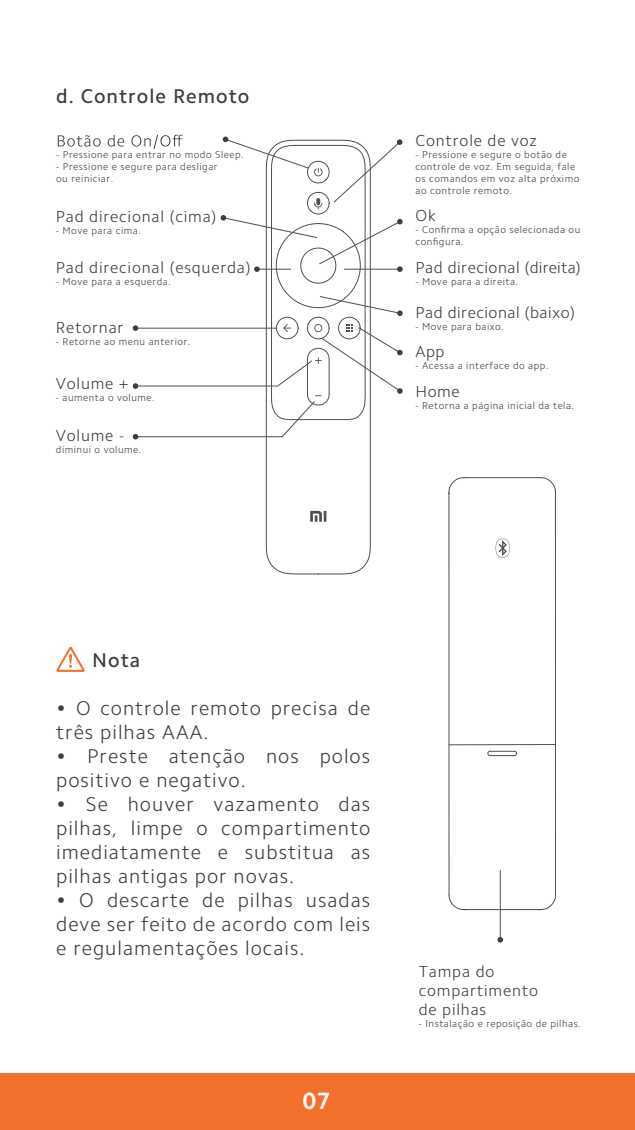
<style>
.page{position:relative;width:635px;height:1130px;background:#fff}
.page>*{position:absolute;margin:0;border:0;box-sizing:border-box;transform-origin:0 0}
.t1{font:700 23.6px "Camphor Pro";color:#fff}
.t2{font:300 20px/24px "Camphor Pro";letter-spacing:.05em;color:#3b3f41}
.t3{font:500 20px "Camphor Pro";letter-spacing:.05em;color:#3b3f41}
.t4{font:300 16px/19.2px "Camphor Pro";letter-spacing:.05em;color:#3b3f41}
.t5{font:300 16px "Camphor Pro";letter-spacing:.03em;color:#3b3f41}
.t6{font:300 10px/12px "Camphor Pro";letter-spacing:.05em;color:#3b3f41}
</style>
<div class="page">
<div style="left:0;top:1073px;width:635px;height:56px;background:#f3712c"></div>
<svg style="left:266px;top:439px;width:105px;height:135px"></svg>
<svg style="left:310px;top:511px;width:16px;height:10px"></svg>
<svg style="left:58px;top:135px;width:345px;height:304px"></svg>
<svg style="left:496px;top:538px;width:14px;height:19px"></svg>
<hr style="left:555px;top:743px;width:1px;height:152px;background:#4b5157">
<hr style="left:555px;top:493px;width:1px;height:251px;background:#4b5157">
<hr style="left:448px;top:493px;width:2px;height:251px;background:#4b5157">
<hr style="left:448px;top:744px;width:2px;height:151px;background:#4b5157">
<hr style="left:490px;top:750px;width:24px;height:2px;background:#4b5157">
<hr style="left:490px;top:754px;width:24px;height:2px;background:#4b5157">
<svg style="left:514px;top:750px;width:3px;height:6px"></svg>
<svg style="left:487px;top:750px;width:4px;height:6px"></svg>
<hr style="left:467px;top:477px;width:71px;height:1px;background:#4b5157">
<hr style="left:467px;top:908px;width:70px;height:2px;background:#4b5157">
<svg style="left:448px;top:477px;width:19px;height:17px"></svg>
<svg style="left:538px;top:477px;width:18px;height:17px"></svg>
<svg style="left:448px;top:894px;width:19px;height:16px"></svg>
<svg style="left:537px;top:895px;width:19px;height:15px"></svg>
<hr style="left:449px;top:743px;width:106px;height:2px;background:#4b5157">
<svg style="left:497px;top:936px;width:6px;height:6px"></svg>
<hr style="left:500px;top:870px;width:1px;height:69px;background:#4b5157">
<svg style="left:56px;top:646px;width:29px;height:25px"></svg>
<h2 class="t3" style="left:56px;top:84px;width:195px">d. Controle Remoto</h2>
<p class="t6" style="left:56px;top:149px;width:189px">- Pressione para entrar no modo Sleep.</p>
<p class="t6" style="left:56px;top:161px;width:163px">- Pressione e segure para desligar ou reiniciar.</p>
<h3 class="t4" style="left:56px;top:206px;width:162px">Pad direcional (cima)</h3>
<p class="t6" style="left:56px;top:224px;width:87px">- Move para cima.</p>
<h3 class="t4" style="left:56px;top:258px;width:196px">Pad direcional (esquerda)</h3>
<p class="t6" style="left:56px;top:276px;width:116px">- Move para a esquerda.</p>
<h3 class="t4" style="left:56px;top:317px;width:69px">Retornar</h3>
<p class="t6" style="left:56px;top:335px;width:136px">- Retorne ao menu anterior.</p>
<h3 class="t4" style="left:56px;top:374px;width:74px">Volume +</h3>
<p class="t6" style="left:56px;top:391px;width:100px">- aumenta o volume.</p>
<h3 class="t4" style="left:56px;top:425px;width:70px">Volume -</h3>
<p class="t6" style="left:56px;top:443px;width:87px">diminui o volume.</p>
<h3 class="t4" style="left:415px;top:131px;width:123px">Controle de voz</h3>
<p class="t6" style="left:415px;top:149px;width:165px">- Pressione e segure o botão de controle de voz. Em seguida, fale os comandos em voz alta próximo ao controle remoto.</p>
<h3 class="t4" style="left:415px;top:206px;width:22px">Ok</h3>
<p class="t6" style="left:415px;top:223px;width:166px">- Confirma a opção selecionada ou configura.</p>
<h3 class="t5" style="left:415px;top:258px;width:167px">Pad direcional (direita)</h3>
<p class="t6" style="left:415px;top:276px;width:104px">- Move para a direita.</p>
<h3 class="t5" style="left:415px;top:303px;width:161px">Pad direcional (baixo)</h3>
<p class="t6" style="left:415px;top:320px;width:90px">- Move para baixo.</p>
<h3 class="t4" style="left:415px;top:342px;width:31px">App</h3>
<p class="t6" style="left:415px;top:359px;width:135px">- Acessa a interface do app.</p>
<h3 class="t4" style="left:415px;top:382px;width:46px">Home</h3>
<p class="t6" style="left:415px;top:400px;width:160px">- Retorna a página inicial da tela.</p>
<h2 class="t3" style="left:92px;top:648px;width:50px">Nota</h2>
<h2 class="t2" style="left:56px;top:696px;width:316px">• O controle remoto precisa de três pilhas AAA.</h2>
<h2 class="t2" style="left:56px;top:744px;width:316px">• Preste atenção nos polos positivo e negativo.</h2>
<h2 class="t2" style="left:56px;top:792px;width:316px;text-align:justify">• Se houver vazamento das pilhas, limpe o compartimento imediatamente e substitua as pilhas antigas por novas.</h2>
<h2 class="t2" style="left:56px;top:888px;width:315px;text-align:justify">• O descarte de pilhas usadas deve ser feito de acordo com leis e regulamentações locais.</h2>
<h1 class="t1" style="left:303px;top:1087px;width:29px">07</h1>
<h3 class="t4" style="left:419px;top:961px;width:121px">Tampa do compartimento de pilhas</h3>
<p class="t6" style="left:419px;top:1017px;width:164px">- Instalação e reposição de pilhas.</p>
</div>
